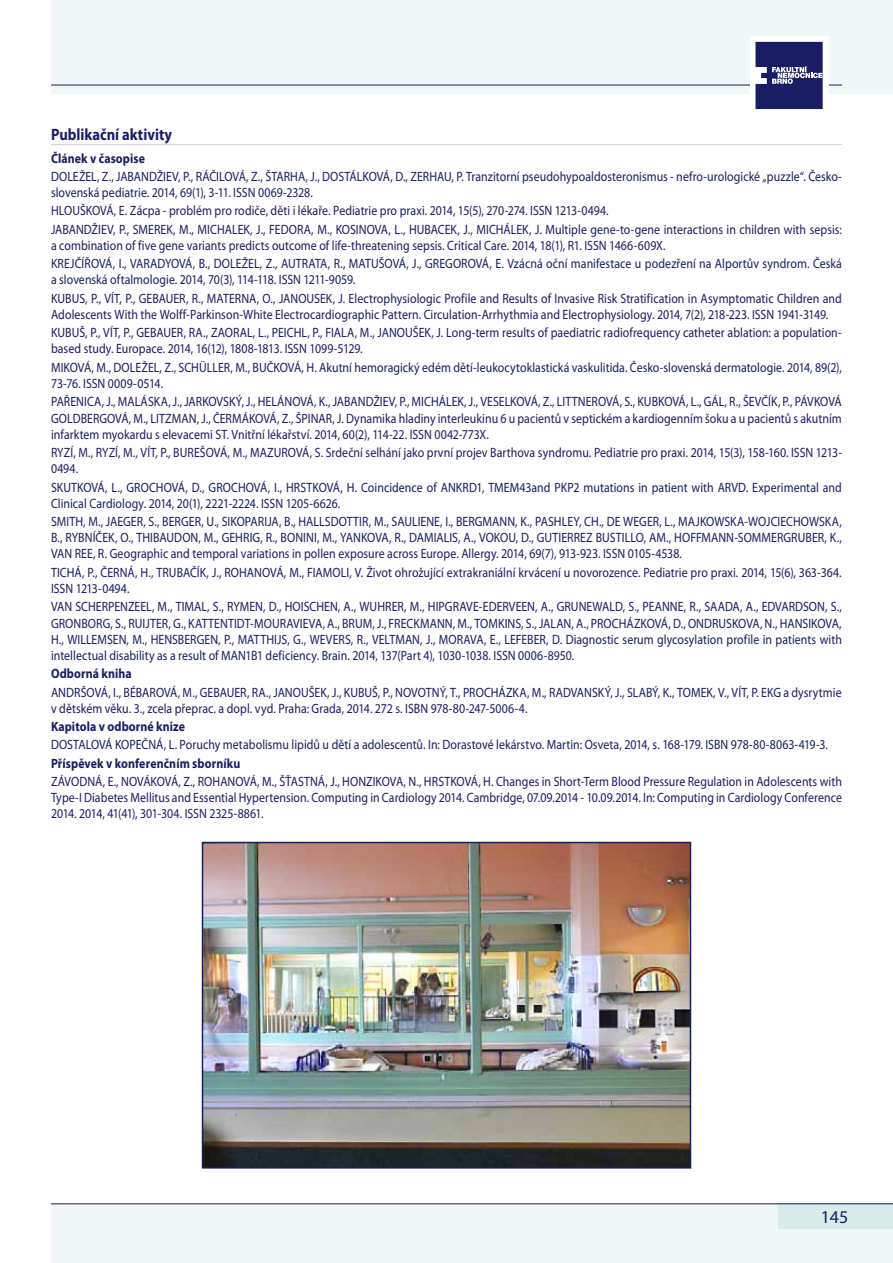
<style>
.page{position:relative;width:893px;height:1263px;background:#fff}
.page>*{position:absolute;margin:0;border:0;box-sizing:border-box;transform-origin:0 0}
.t1{font:18px "Myriad Pro";color:#191d63}
.t2{font:700 16.5px "Myriad Pro";color:#191d63;scale:.88 1}
.t3{font:13.5px/16.2px "Myriad Pro";color:#191d63;scale:.88 1}
.t4{font:700 13.5px "Myriad Pro";letter-spacing:.01em;color:#191d63;scale:.88 1}
</style>
<div class="page">
<div style="left:51px;top:1204px;width:842px;height:59px;background:#eff8f6"></div>
<div style="left:51px;top:0;width:842px;height:94px;background:#eff8f6"></div>
<hr style="left:51px;top:85px;width:724px;height:1px;background:#191d63">
<div style="left:778px;top:1203px;width:115px;height:26px;background:#d8edea"></div>
<hr style="left:51px;top:1203px;width:842px;height:1px;background:#191d63">
<div style="left:750px;top:36px;width:78px;height:78px;background:#fff"></div>
<svg style="left:755px;top:42px;width:87px;height:67px"></svg>
<hr style="left:51px;top:144px;width:791px;height:1px;background:#d1d2e0">
<img style="left:205px;top:845px;width:483px;height:320px">
<div style="left:202px;top:842px;width:489px;height:326px;border:2px solid #191d63"></div>
<p class="t2" style="left:51px;top:124px;width:139px">Publikační aktivity</p>
<p class="t4" style="left:51px;top:149px;width:108px">Článek v časopise</p>
<p class="t3" style="left:51px;top:168px;width:900px">DOLEŽEL, Z., JABANDŽIEV, P., RÁČILOVÁ, Z., ŠTARHA, J., DOSTÁLKOVÁ, D., ZERHAU, P. Tranzitorní pseudohypoaldosteronismus - nefro-urologické „puzzle“. Česko&shy;slovenská pediatrie. 2014, 69(1), 3-11. ISSN 0069-2328.</p>
<p class="t3" style="left:51px;top:201px;width:900px;line-height:18.3px">HLOUŠKOVÁ, E. Zácpa - problém pro rodiče, děti i lékaře. Pediatrie pro praxi. 2014, 15(5), 270-274. ISSN 1213-0494.<br>JABANDŽIEV, P., SMEREK, M., MICHALEK, J., FEDORA, M., KOSINOVA, L., HUBACEK, J., MICHÁLEK, J. Multiple gene-to-gene interactions in children with sepsis:</p>
<p class="t3" style="left:51px;top:236px;width:900px;line-height:18.3px">a combination of five gene variants predicts outcome of life-threatening sepsis. Critical Care. 2014, 18(1), R1. ISSN 1466-609X.<br>KREJČÍŘOVÁ, I., VARADYOVÁ, B., DOLEŽEL, Z., AUTRATA, R., MATUŠOVÁ, J., GREGOROVÁ, E. Vzácná oční manifestace u podezření na Alportův syndrom. Česká</p>
<p class="t3" style="left:51px;top:271px;width:900px;line-height:18.3px">a slovenská oftalmologie. 2014, 70(3), 114-118. ISSN 1211-9059.<br>KUBUS, P., VÍT, P., GEBAUER, R., MATERNA, O., JANOUSEK, J. Electrophysiologic Profile and Results of Invasive Risk Stratification in Asymptomatic Children and</p>
<p class="t3" style="left:51px;top:305px;width:900px;line-height:18.3px">Adolescents With the Wolff-Parkinson-White Electrocardiographic Pattern. Circulation-Arrhythmia and Electrophysiology. 2014, 7(2), 218-223. ISSN 1941-3149.<br>KUBUŠ, P., VÍT, P., GEBAUER, RA., ZAORAL, L., PEICHL, P., FIALA, M., JANOUŠEK, J. Long-term results of paediatric radiofrequency catheter ablation: a population-</p>
<p class="t3" style="left:51px;top:340px;width:900px;line-height:18.3px">based study. Europace. 2014, 16(12), 1808-1813. ISSN 1099-5129.<br>MIKOVÁ, M., DOLEŽEL, Z., SCHÜLLER, M., BUČKOVÁ, H. Akutní hemoragický edém dětí-leukocytoklastická vaskulitida. Česko-slovenská dermatologie. 2014, 89(2),</p>
<p class="t3" style="left:51px;top:374px;width:900px;line-height:18.3px">73-76. ISSN 0009-0514.<br>PAŘENICA, J., MALÁSKA, J., JARKOVSKÝ, J., HELÁNOVÁ, K., JABANDŽIEV, P., MICHÁLEK, J., VESELKOVÁ, Z., LITTNEROVÁ, S., KUBKOVÁ, L., GÁL, R., ŠEVČÍK, P., PÁVKOVÁ</p>
<p class="t3" style="left:51px;top:410px;width:900px">GOLDBERGOVÁ, M., LITZMAN, J., ČERMÁKOVÁ, Z., ŠPINAR, J. Dynamika hladiny interleukinu 6 u pacientů v septickém a kardiogenním šoku a u pacientů s akutním infarktem myokardu s elevacemi ST. Vnitřní lékařství. 2014, 60(2), 114-22. ISSN 0042-773X.</p>
<p class="t3" style="left:51px;top:444px;width:900px">RYZÍ, M., RYZÍ, M., VÍT, P., BUREŠOVÁ, M., MAZUROVÁ, S. Srdeční selhání jako první projev Barthova syndromu. Pediatrie pro praxi. 2014, 15(3), 158-160. ISSN 1213-<br>0494.</p>
<p class="t3" style="left:51px;top:479px;width:900px">SKUTKOVÁ, L., GROCHOVÁ, D., GROCHOVÁ, I., HRSTKOVÁ, H. Coincidence of ANKRD1, TMEM43and PKP2 mutations in patient with ARVD. Experimental and<br>Clinical Cardiology. 2014, 20(1), 2221-2224. ISSN 1205-6626.</p>
<p class="t3" style="left:51px;top:513px;width:900px;text-align:justify">SMITH, M., JAEGER, S., BERGER, U., SIKOPARIJA, B., HALLSDOTTIR, M., SAULIENE, I., BERGMANN, K., PASHLEY, CH., DE WEGER, L., MAJKOWSKA-WOJCIECHOWSKA, B., RYBNÍČEK, O., THIBAUDON, M., GEHRIG, R., BONINI, M., YANKOVA, R., DAMIALIS, A., VOKOU, D., GUTIERREZ BUSTILLO, AM., HOFFMANN-SOMMERGRUBER, K., VAN REE, R. Geographic and temporal variations in pollen exposure across Europe. Allergy. 2014, 69(7), 913-923. ISSN 0105-4538.</p>
<p class="t3" style="left:51px;top:564px;width:900px">TICHÁ, P., ČERNÁ, H., TRUBAČÍK, J., ROHANOVÁ, M., FIAMOLI, V. Život ohrožující extrakraniální krvácení u novorozence. Pediatrie pro praxi. 2014, 15(6), 363-364.<br>ISSN 1213-0494.</p>
<p class="t3" style="left:51px;top:598px;width:900px;text-align:justify">VAN SCHERPENZEEL, M., TIMAL, S., RYMEN, D., HOISCHEN, A., WUHRER, M., HIPGRAVE-EDERVEEN, A., GRUNEWALD, S., PEANNE, R., SAADA, A., EDVARDSON, S., GRONBORG, S., RUIJTER, G., KATTENTIDT-MOURAVIEVA, A., BRUM, J., FRECKMANN, M., TOMKINS, S., JALAN, A., PROCHÁZKOVÁ, D., ONDRUSKOVA, N., HANSIKOVA, H., WILLEMSEN, M., HENSBERGEN, P., MATTHIJS, G., WEVERS, R., VELTMAN, J., MORAVA, E., LEFEBER, D. Diagnostic serum glycosylation profile in patients with intellectual disability as a result of MAN1B1 deficiency. Brain. 2014, 137(Part 4), 1030-1038. ISSN 0006-8950.</p>
<p class="t4" style="left:51px;top:665px;width:93px">Odborná kniha</p>
<p class="t3" style="left:51px;top:684px;width:900px">ANDRŠOVÁ, I., BÉBAROVÁ, M., GEBAUER, RA., JANOUŠEK, J., KUBUŠ, P., NOVOTNÝ, T., PROCHÁZKA, M., RADVANSKÝ, J., SLABÝ, K., TOMEK, V., VÍT, P. EKG a dysrytmie v dětském věku. 3., zcela přeprac. a dopl. vyd. Praha: Grada, 2014. 272 s. ISBN 978-80-247-5006-4.</p>
<p class="t4" style="left:51px;top:718px;width:154px">Kapitola v odborné knize</p>
<p class="t3" style="left:51px;top:737px;width:884px">DOSTALOVÁ KOPEČNÁ, L. Poruchy metabolismu lipidů u dětí a adolescentů. In: Dorastové lekárstvo. Martin: Osveta, 2014, s. 168-179. ISBN 978-80-8063-419-3.</p>
<p class="t4" style="left:51px;top:754px;width:217px">Příspěvek v konferenčním sborníku</p>
<p class="t3" style="left:51px;top:773px;width:900px;text-align:justify">ZÁVODNÁ, E., NOVÁKOVÁ, Z., ROHANOVÁ, M., ŠŤASTNÁ, J., HONZIKOVA, N., HRSTKOVÁ, H. Changes in Short-Term Blood Pressure Regulation in Adolescents with Type-I Diabetes Mellitus and Essential Hypertension. Computing in Cardiology 2014. Cambridge, 07.09.2014 - 10.09.2014. In: Computing in Cardiology Conference 2014. 2014, 41(41), 301-304. ISSN 2325-8861.</p>
<h1 class="t1" style="left:821px;top:1206px;width:29px">145</h1>
</div>
